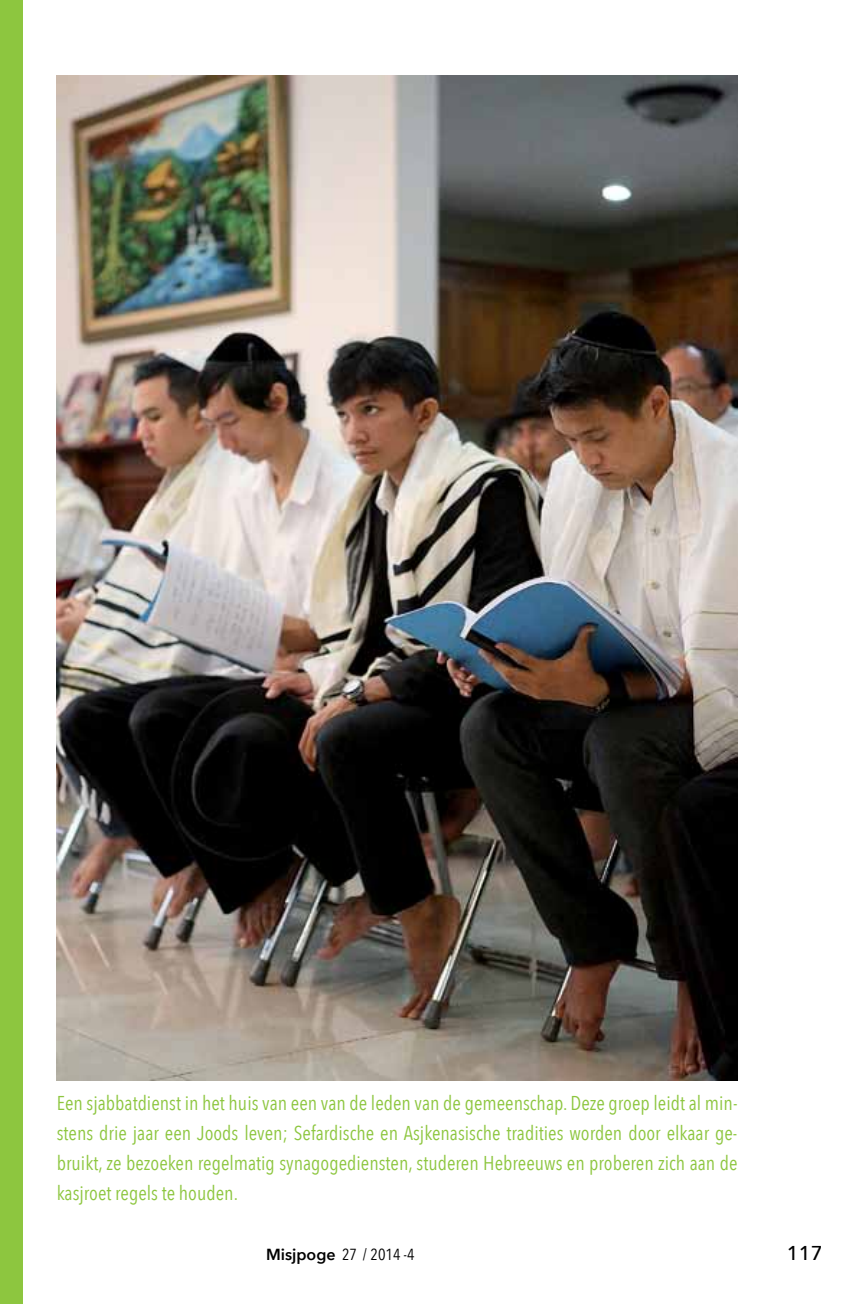
<style>
.page{position:relative;width:851px;height:1304px;background:#fff}
.page>*{position:absolute;margin:0;border:0;box-sizing:border-box;transform-origin:0 0}
.t1{font:20px/30px "Avenir Next Condensed";color:#8dc63f;text-align:justify}
.t2{font:500 20px "Avenir Next";color:#000}
.t3{font:16px "Avenir Next Condensed";color:#000}
.s1{font-family:"Avenir Next";font-weight:600}
</style>
<div class="page">
<div style="left:0;top:0;width:23px;height:1304px;background:#8dc63f"></div>
<img style="left:57px;top:75px;width:680px;height:1005px">
<p class="t1" style="left:57px;top:1087px;width:682px">Een sjabbatdienst in het huis van een van de leden van de gemeenschap. Deze groep leidt al min&shy;stens drie jaar een Joods leven; Sefardische en Asjkenasische tradities worden door elkaar ge&shy;bruikt, ze bezoeken regelmatig synagogediensten, studeren Hebreeuws en proberen zich aan de kasjroet regels te houden.</p>
<p class="t3" style="left:266px;top:1241px;width:150px"><span class="s1">Misjpoge</span> 27 / 2014 -4</p>
<p class="t2" style="left:786px;top:1236px;width:37px">117</p>
</div>
